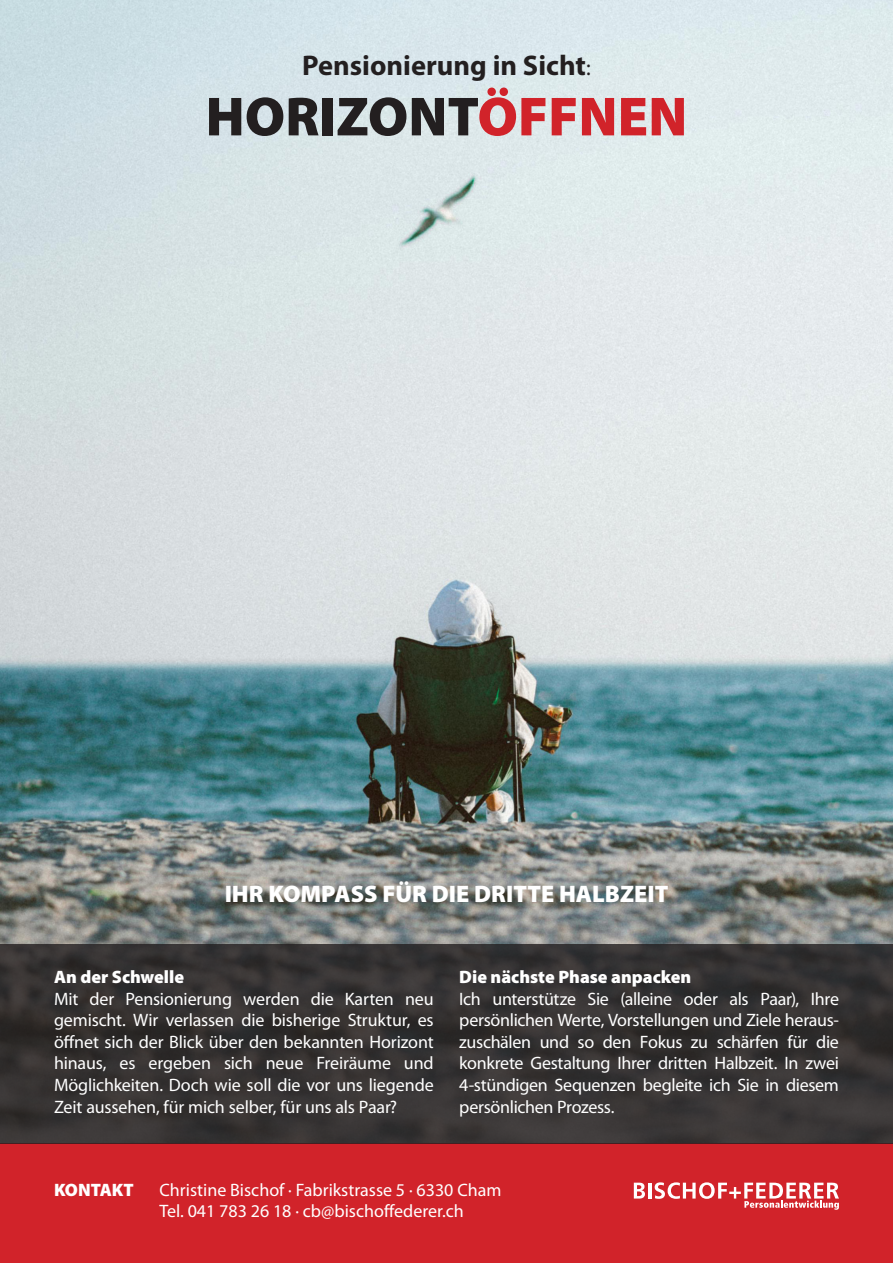
<style>
.page{position:relative;width:893px;height:1263px;background:#fff}
.page>*{position:absolute;margin:0;border:0;box-sizing:border-box;transform-origin:0 0}
.t1{font:900 55.5px "Myriad Pro";color:#231f20}
.t2{font:700 28.5px "Myriad Pro";color:#231f20}
.t3{font:900 24px "Myriad Pro";color:#fff}
.t4{font:22.5px "Myriad Pro";color:#231f20}
.t5{font:18px/21.6px "Myriad Pro";letter-spacing:-.01em;color:#fff}
.t6{font:900 18px "Myriad Pro";color:#fff}
.s1{color:#d1232a}
</style>
<div class="page">
<img style="left:0;top:0;width:893px;height:944px">
<div style="left:0;top:1144px;width:893px;height:119px;background:#d1232a"></div>
<div style="left:0;top:944px;width:893px;height:200px;background:linear-gradient(to right,#353231,#363434)"></div>
<svg style="left:634px;top:1183px;width:11px;height:15px"></svg>
<hr style="left:648px;top:1183px;width:3px;height:15px;background:#fff">
<svg style="left:655px;top:1182px;width:184px;height:28px"></svg>
<p class="t2" style="left:302px;top:50px;width:285px">Pensionierung in Sicht</p>
<p class="t1" style="left:206px;top:85px;width:483px">HORIZONT<span class="s1">ÖFFNEN</span></p>
<p class="t4" style="left:586px;top:56px;width:6px">:</p>
<p class="t6" style="left:54px;top:967px;width:132px">An der Schwelle</p>
<p class="t3" style="left:225px;top:880px;width:445px">IHR KOMPASS FÜR DIE DRITTE HALBZEIT</p>
<p class="t6" style="left:459px;top:967px;width:234px">Die nächste Phase anpacken</p>
<p class="t5" style="left:89px;top:988px;width:26px">der</p>
<p class="t5" style="left:243px;top:988px;width:58px">werden</p>
<p class="t5" style="left:311px;top:988px;width:25px">die</p>
<p class="t5" style="left:125px;top:988px;width:108px">Pensionierung</p>
<p class="t5" style="left:54px;top:988px;width:26px">Mit</p>
<p class="t5" style="left:54px;top:1010px;width:381px">gemischt. Wir verlassen die bisherige Struktur, es</p>
<p class="t5" style="left:54px;top:1031px;width:381px">öffnet sich der Blick über den bekannten Horizont</p>
<p class="t5" style="left:404px;top:1053px;width:31px">und</p>
<p class="t5" style="left:345px;top:988px;width:51px">Karten</p>
<p class="t5" style="left:405px;top:988px;width:30px">neu</p>
<p class="t5" style="left:54px;top:1053px;width:381px">hinaus,<br>Möglichkeiten. Doch wie soll die vor uns liegende<br>Zeit aussehen, für mich selber, für uns als Paar?</p>
<p class="t5" style="left:148px;top:1053px;width:64px">ergeben</p>
<p class="t5" style="left:224px;top:1053px;width:30px">sich</p>
<p class="t5" style="left:316px;top:1053px;width:76px">Freiräume</p>
<p class="t5" style="left:119px;top:1053px;width:17px">es</p>
<p class="t5" style="left:266px;top:1053px;width:39px">neue</p>
<p class="t5" style="left:459px;top:988px;width:23px">Ich</p>
<p class="t5" style="left:492px;top:988px;width:85px">unterstütze</p>
<p class="t5" style="left:588px;top:988px;width:23px">Sie</p>
<p class="t5" style="left:621px;top:988px;width:53px">(alleine</p>
<p class="t5" style="left:684px;top:988px;width:36px">oder</p>
<p class="t5" style="left:729px;top:988px;width:21px">als</p>
<p class="t5" style="left:760px;top:988px;width:40px">Paar ,)</p>
<p class="t5" style="left:811px;top:988px;width:30px">Ihre</p>
<p class="t5" style="left:459px;top:1010px;width:381px">persönlichen Werte, Vorstellungen und Ziele heraus-</p>
<p class="t5" style="left:459px;top:1053px;width:381px;text-align:justify">konkrete Gestaltung Ihrer dritten Halbzeit. In zwei 4-stündigen Sequenzen begleite ich Sie in diesem persönlichen Prozess.</p>
<p class="t5" style="left:717px;top:1031px;width:64px">schärfen</p>
<p class="t5" style="left:787px;top:1031px;width:22px">für</p>
<p class="t5" style="left:459px;top:1031px;width:74px">zuschälen</p>
<p class="t5" style="left:540px;top:1031px;width:31px">und</p>
<p class="t5" style="left:603px;top:1031px;width:30px">den</p>
<p class="t5" style="left:640px;top:1031px;width:44px">Fokus</p>
<p class="t5" style="left:816px;top:1031px;width:24px">die</p>
<p class="t5" style="left:578px;top:1031px;width:18px">so</p>
<p class="t5" style="left:691px;top:1031px;width:19px">zu</p>
<p class="t6" style="left:54px;top:1179px;width:81px">KONTAKT</p>
<p class="t5" style="left:159px;top:1179px;width:343px">Christine Bischof · Fabrikstrasse 5 · 6330 Cham</p>
<p class="t5" style="left:159px;top:1201px;width:306px">Tel. 041 783 26 18 · cb@bischoffederer.ch</p>
</div>
